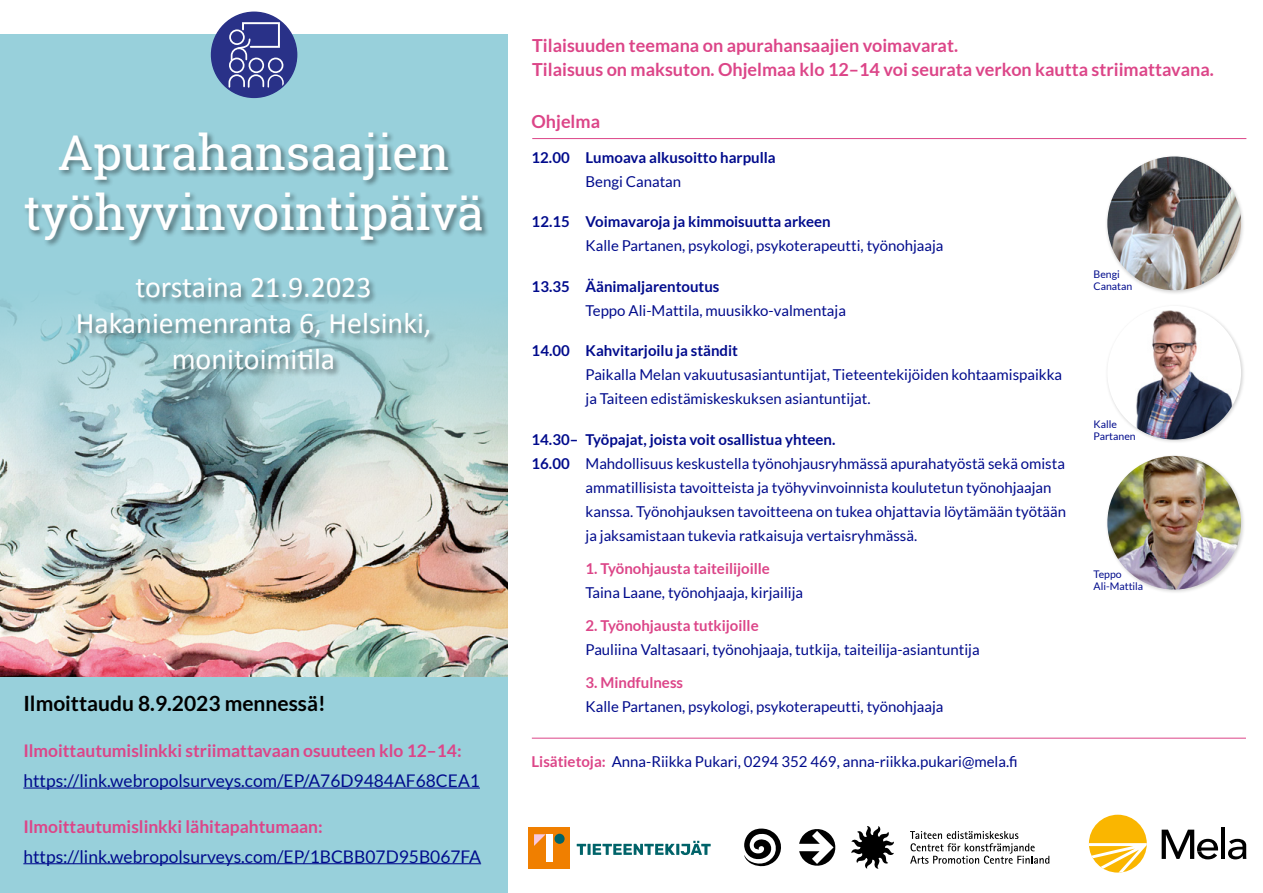
<style>
.page{position:relative;width:1263px;height:893px;background:#fff}
.page>*{position:absolute;margin:0;border:0;box-sizing:border-box;transform-origin:0 0}
.H1_Pääotsikko{font:48px "Roboto Slab";color:#fff}
.H1_Pääotsikko-2{font:30px "Calibri";color:#fff}
.t1{font:700 21px "Lato";color:#000}
.P_Ingressi{font:700 18px "Lato";color:#dc4588}
.P_Leipis_bold{font:700 18px "Lato";color:#dc4588}
.t2{font:17.4px "Lato";color:#000b8c}
.t3{font:700 17.4px "Lato";color:#dc4588}
.P_Leipis{font:15px/24px "Lato";color:#000b8c}
.P_Leipis_bold-2{font:700 15px "Lato";color:#000b8c}
.P_Leipis-2{font:700 15px "Lato";color:#dc4588}
.P_Leipis-3{font:700 15px "Lato";color:#000b8c}
.t4{font:10.5px/12px "Lato";color:#000b8c}
.s1{font-weight:700}
.s2{font-weight:700;color:#dc4588}
</style>
<div class="page">
<div style="left:0;top:34px;width:508px;height:859px;background:#98d0db"></div>
<img style="left:0;top:300px;width:507px;height:376px">
<hr style="left:532px;top:138px;width:714px;height:1px;background:#dc4588">
<svg style="left:1162px;top:830px;width:56px;height:29px"></svg>
<hr style="left:1221px;top:828px;width:4px;height:31px;background:#000">
<svg style="left:1228px;top:839px;width:18px;height:20px"></svg>
<div style="left:1089px;top:815px;width:58px;height:58px;background:#fab600;border-radius:50%"></div>
<svg style="left:1089px;top:843px;width:58px;height:30px"></svg>
<div style="left:24px;top:131px;width:466px;height:246px;background:#000;opacity:.44"></div>
<div style="left:212px;top:12px;width:85px;height:85px;background:#293188;border-radius:50%"></div>
<div style="left:229px;top:29px;width:16px;height:16px;border:2px solid #fff;border-radius:50%"></div>
<svg style="left:230px;top:22px;width:51px;height:40px"></svg>
<div style="left:230px;top:58px;width:14px;height:14px;background:#293188;border-radius:50%"></div>
<div style="left:229px;top:57px;width:16px;height:16px;border:2px solid #fff;border-radius:50%"></div>
<div style="left:268px;top:57px;width:16px;height:16px;border:2px solid #fff;border-radius:50%"></div>
<svg style="left:228px;top:73px;width:56px;height:16px"></svg>
<div style="left:249px;top:58px;width:14px;height:14px;background:#293188;border-radius:50%"></div>
<div style="left:248px;top:57px;width:16px;height:16px;border:2px solid #fff;border-radius:50%"></div>
<hr style="left:532px;top:738px;width:714px;height:1px;background:#dc4588">
<svg style="left:910px;top:831px;width:139px;height:33px"></svg>
<svg style="left:799px;top:829px;width:37px;height:37px"></svg>
<svg style="left:744px;top:829px;width:37px;height:38px"></svg>
<svg style="left:851px;top:826px;width:43px;height:43px"></svg>
<svg style="left:577px;top:841px;width:134px;height:14px"></svg>
<div style="left:528px;top:827px;width:42px;height:42px;background:#f07f00"></div>
<div style="left:554px;top:834px;width:11px;height:10px;background:#006369;border-radius:50%"></div>
<div style="left:546px;top:834px;width:6px;height:27px;background:#fff"></div>
<svg style="left:534px;top:834px;width:12px;height:12px"></svg>
<hr style="left:23px;top:787px;width:457px;height:1px;background:#000b8c">
<hr style="left:23px;top:863px;width:458px;height:1px;background:#000b8c">
<div style="left:1105px;top:454px;width:141px;height:140px;background:#000;opacity:.18"></div>
<img style="left:1107px;top:456px;width:134px;height:134px;border-radius:67px">
<div style="left:1105px;top:154px;width:140px;height:141px;background:#000;opacity:.18"></div>
<img style="left:1107px;top:157px;width:134px;height:133px;border-radius:67px">
<div style="left:1105px;top:303px;width:141px;height:141px;background:#000;opacity:.18"></div>
<img style="left:1107px;top:306px;width:134px;height:134px;border-radius:67px">
<h1 class="H1_Pääotsikko" style="left:58px;top:119px;width:393px">Apurahansaajien</h1>
<h1 class="H1_Pääotsikko" style="left:23px;top:179px;width:462px">työhyvinvointipäivä</h1>
<h1 class="H1_Pääotsikko-2" style="left:135px;top:266px;width:238px">torstaina 21.9.2023</h1>
<h1 class="H1_Pääotsikko-2" style="left:76px;top:302px;width:357px">Hakaniemenranta 6, Helsinki,</h1>
<h1 class="H1_Pääotsikko-2" style="left:172px;top:338px;width:165px">monitoimitila</h1>
<p class="P_Ingressi" style="left:532px;top:35px;width:427px">Tilaisuuden teemana on apurahansaajien voimavarat.</p>
<p class="P_Ingressi" style="left:532px;top:59px;width:683px">Tilaisuus on maksuton. Ohjelmaa klo 12–14 voi seurata verkon kautta striimattavana.</p>
<p class="P_Leipis_bold" style="left:531px;top:111px;width:70px">Ohjelma</p>
<p class="P_Leipis_bold-2" style="left:531px;top:149px;width:246px">12.00 Lumoava alkusoitto harpulla</p>
<p class="P_Leipis" style="left:585px;top:169px;width:97px">Bengi Canatan</p>
<p class="P_Leipis_bold-2" style="left:532px;top:213px;width:301px">12.15 Voimavaroja ja kimmoisuutta arkeen</p>
<p class="P_Leipis" style="left:585px;top:234px;width:359px">Kalle Partanen, psykologi, psykoterapeutti, työnohjaaja</p>
<p class="P_Leipis_bold-2" style="left:532px;top:278px;width:189px">13.35 Äänimaljarentoutus</p>
<p class="P_Leipis" style="left:585px;top:298px;width:262px">Teppo Ali-Mattila, muusikko-valmentaja</p>
<p class="P_Leipis_bold-2" style="left:532px;top:342px;width:208px">14.00 Kahvitarjoilu ja ständit</p>
<p class="P_Leipis" style="left:585px;top:363px;width:478px">Paikalla Melan vakuutusasiantuntijat, Tieteentekijöiden kohtaamispaikka ja Taiteen edistämiskeskuksen asiantuntijat.</p>
<p class="P_Leipis-3" style="left:531px;top:431px;width:305px">14.30– Työpajat, joista voit osallistua yhteen.</p>
<p class="P_Leipis" style="left:585px;top:451px;width:482px;text-indent:-54px"><span class="s1">16.00</span> Mahdollisuus keskustella työnohjausryhmässä apurahatyöstä sekä omista ammatillisista tavoitteista ja työhyvinvoinnista koulutetun työnohjaajan kanssa. Työnohjauksen tavoitteena on tukea ohjattavia löytämään työtään ja jaksamistaan tukevia ratkaisuja vertaisryhmässä.</p>
<p class="P_Leipis-2" style="left:585px;top:560px;width:186px">1. Työnohjausta taiteilijoille</p>
<p class="P_Leipis" style="left:585px;top:580px;width:219px">Taina Laane, työnohjaaja, kirjailija</p>
<p class="P_Leipis-2" style="left:585px;top:617px;width:175px">2. Työnohjausta tutkijoille</p>
<p class="P_Leipis" style="left:585px;top:637px;width:396px">Pauliina Valtasaari, työnohjaaja, tutkija, taiteilija-asiantuntija</p>
<p class="P_Leipis-2" style="left:585px;top:674px;width:99px">3. Mindfulness</p>
<p class="t4" style="left:1093px;top:268px;width:40px">Bengi<br>Canatan</p>
<p class="t4" style="left:1093px;top:418px;width:44px">Kalle<br>Partanen</p>
<p class="t4" style="left:1093px;top:568px;width:51px">Teppo<br>Ali-Mattila</p>
<p class="t1" style="left:23px;top:691px;width:304px">Ilmoittaudu 8.9.2023 mennessä!</p>
<p class="P_Leipis" style="left:585px;top:694px;width:359px">Kalle Partanen, psykologi, psykoterapeutti, työnohjaaja</p>
<p class="t3" style="left:23px;top:741px;width:440px">Ilmoittautumislinkki striimattavaan osuuteen klo 12–14:</p>
<p class="t2" style="left:23px;top:771px;width:458px">https://link.webropolsurveys.com/EP/A76D9484AF68CEA1</p>
<p class="t3" style="left:23px;top:817px;width:301px">Ilmoittautumislinkki lähitapahtumaan:</p>
<p class="t2" style="left:23px;top:846px;width:459px">https://link.webropolsurveys.com/EP/1BCBB07D95B067FA</p>
<p class="P_Leipis" style="left:531px;top:750px;width:488px"><span class="s2">Lisätietoja:</span> Anna-Riikka Pukari, 0294 352 469, anna-riikka.pukari@mela.fi</p>
</div>
